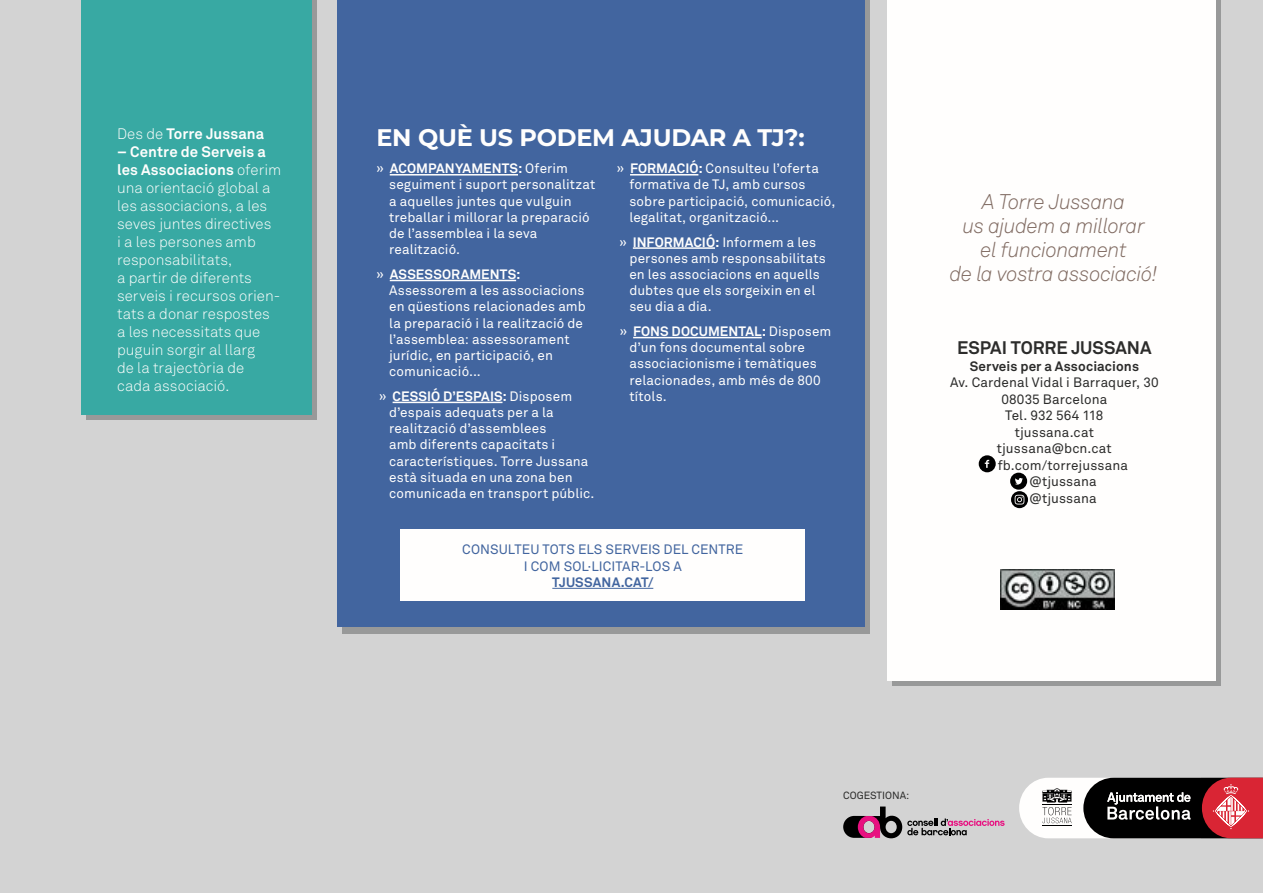
<style>
.page{position:relative;width:1263px;height:893px;background:#d3d3d3}
.page>*{position:absolute;margin:0;border:0;box-sizing:border-box;transform-origin:0 0}
.t1{font:700 24px "Montserrat";letter-spacing:-.01em;color:#fffefd}
.t2{font:italic 21px/24px "Akkurat Light Pro";letter-spacing:-.025em;color:#816c63;text-align:center}
.t3{font:700 18px "Akkurat Pro";letter-spacing:-.005em;color:#2c2c2b}
.t4{font:15px/18px "Akkurat Light Pro";color:#fffefd}
.t5{font:700 15px/18px "Akkurat Pro";letter-spacing:.005em;color:#fffefd}
.t6{font:13.5px/16.2px "Akkurat Pro";letter-spacing:.01em;color:#fffefd}
.t7{font:13.5px "Akkurat Pro";letter-spacing:.01em;color:#2c2c2b}
.t8{font:13.5px/16.2px "Akkurat Pro";color:#42659f;text-align:center}
.t9{font:700 13.5px "Akkurat Pro";letter-spacing:.01em;color:#2c2c2b}
.t10{font:700 13.5px "Akkurat Pro";letter-spacing:.01em;color:#42659f}
.t11{font:10.35px "Akkurat Pro";color:#2c2c2b}
.s1{font-family:"Akkurat Light Pro";font-weight:400}
.s2{font-weight:700}
</style>
<div class="page">
<svg style="left:843px;top:806px;width:162px;height:32px"></svg>
<svg style="left:1019px;top:778px;width:244px;height:60px;background:#825f61"></svg>
<div style="left:86px;top:0;width:231px;height:419px;background:#989999"></div>
<div style="left:81px;top:0;width:231px;height:414px;background:#38a9a3"></div>
<div style="left:342px;top:0;width:528px;height:634px;background:#989999"></div>
<div style="left:337px;top:0;width:528px;height:627px;background:#42659f"></div>
<hr style="left:390px;top:174px;width:128px;height:2px;background:#fffefd">
<hr style="left:390px;top:280px;width:126px;height:1px;background:#fffefd">
<hr style="left:393px;top:402px;width:109px;height:1px;background:#fffefd">
<hr style="left:630px;top:174px;width:68px;height:2px;background:#fffefd">
<hr style="left:633px;top:247px;width:82px;height:2px;background:#fffefd">
<hr style="left:633px;top:337px;width:129px;height:1px;background:#fffefd">
<div style="left:892px;top:0;width:328px;height:686px;background:linear-gradient(to right,#989999,#989999)"></div>
<div style="left:887px;top:0;width:328px;height:681px;background:#fffefd"></div>
<div style="left:401px;top:530px;width:404px;height:71px;background:#fffefd"></div>
<hr style="left:552px;top:588px;width:101px;height:1px;background:#42659f">
<img style="left:1001px;top:570px;width:114px;height:39px">
<svg style="left:979px;top:455px;width:17px;height:17px"></svg>
<svg style="left:1010px;top:473px;width:18px;height:35px"></svg>
<p class="t5" style="left:117px;top:125px;width:149px"><span class="s1">Des de</span> Torre Jussana</p>
<p class="t5" style="left:117px;top:143px;width:166px">– Centre de Serveis a les Associacions <span class="s1">oferim</span></p>
<p class="t4" style="left:117px;top:179px;width:165px">una orientació global a les associacions, a les seves juntes directives<br>i a les persones amb responsabilitats,<br>a partir de diferents serveis i recursos orien&shy;tats a donar respostes a les necessitats que puguin sorgir al llarg<br>de la trajectòria de cada associació.</p>
<h1 class="t1" style="left:376px;top:121px;width:430px">EN QUÈ US PODEM AJUDAR A TJ?:</h1>
<p class="t6" style="left:389px;top:161px;width:208px;text-indent:-13px">» <span class="s2">ACOMPANYAMENTS:</span> Oferim seguiment i suport personalitzat a aquelles juntes que vulguin treballar i millorar la preparació de l’assemblea i la seva realització.</p>
<p class="t6" style="left:389px;top:266px;width:198px;text-indent:-13px">» <span class="s2">ASSESSORAMENTS:<br></span>Assessorem a les associacions en qüestions relacionades amb la preparació i la realització de l’assemblea: assessorament jurídic, en participació, en comunicació...</p>
<p class="t6" style="left:389px;top:388px;width:207px;text-indent:-10px">» <span class="s2">CESSIÓ D’ESPAIS:</span> Disposem d’espais adequats per a la realització d’assemblees<br>amb diferents capacitats i característiques. Torre Jussana està situada en una zona ben comunicada en transport públic.</p>
<p class="t6" style="left:629px;top:161px;width:207px;text-indent:-13px">» <span class="s2">FORMACIÓ:</span> Consulteu l’oferta formativa de TJ, amb cursos sobre participació, comunicació, legalitat, organització...</p>
<p class="t6" style="left:629px;top:234px;width:198px;text-indent:-10px">» <span class="s2">INFORMACIÓ:</span> Informem a les persones amb responsabilitats en les associacions en aquells dubtes que els sorgeixin en el seu dia a dia.</p>
<p class="t6" style="left:629px;top:324px;width:203px;text-indent:-10px">» <span class="s2">FONS DOCUMENTAL:</span> Disposem d’un fons documental sobre associacionisme i temàtiques relacionades, amb més de 800 títols.</p>
<p class="t8" style="left:462px;top:542px;width:283px">CONSULTEU TOTS ELS SERVEIS DEL CENTRE<br>I COM SOL·LICITAR-LOS A</p>
<p class="t10" style="left:552px;top:574px;width:102px">TJUSSANA.CAT/</p>
<h2 class="t2" style="left:950px;top:190px;width:209px">A Torre Jussana<br>us ajudem a millorar<br>el funcionament<br>de la vostra associació!</h2>
<h3 class="t3" style="left:957px;top:337px;width:196px">ESPAI TORRE JUSSANA</h3>
<p class="t9" style="left:970px;top:358px;width:171px">Serveis per a Associacions</p>
<p class="t7" style="left:950px;top:375px;width:210px">Av. Cardenal Vidal i Barraquer, 30</p>
<p class="t7" style="left:1001px;top:391px;width:107px">08035 Barcelona</p>
<p class="t7" style="left:1005px;top:408px;width:100px">Tel. 932 564 118</p>
<p class="t7" style="left:1015px;top:424px;width:81px">tjussana.cat</p>
<p class="t7" style="left:997px;top:441px;width:116px">tjussana@bcn.cat</p>
<p class="t7" style="left:998px;top:457px;width:132px">fb.com/torrejussana</p>
<p class="t7" style="left:1029px;top:474px;width:69px">@tjussana</p>
<p class="t7" style="left:1029px;top:490px;width:69px">@tjussana</p>
<p class="t11" style="left:843px;top:789px;width:68px">COGESTIONA:</p>
</div>
